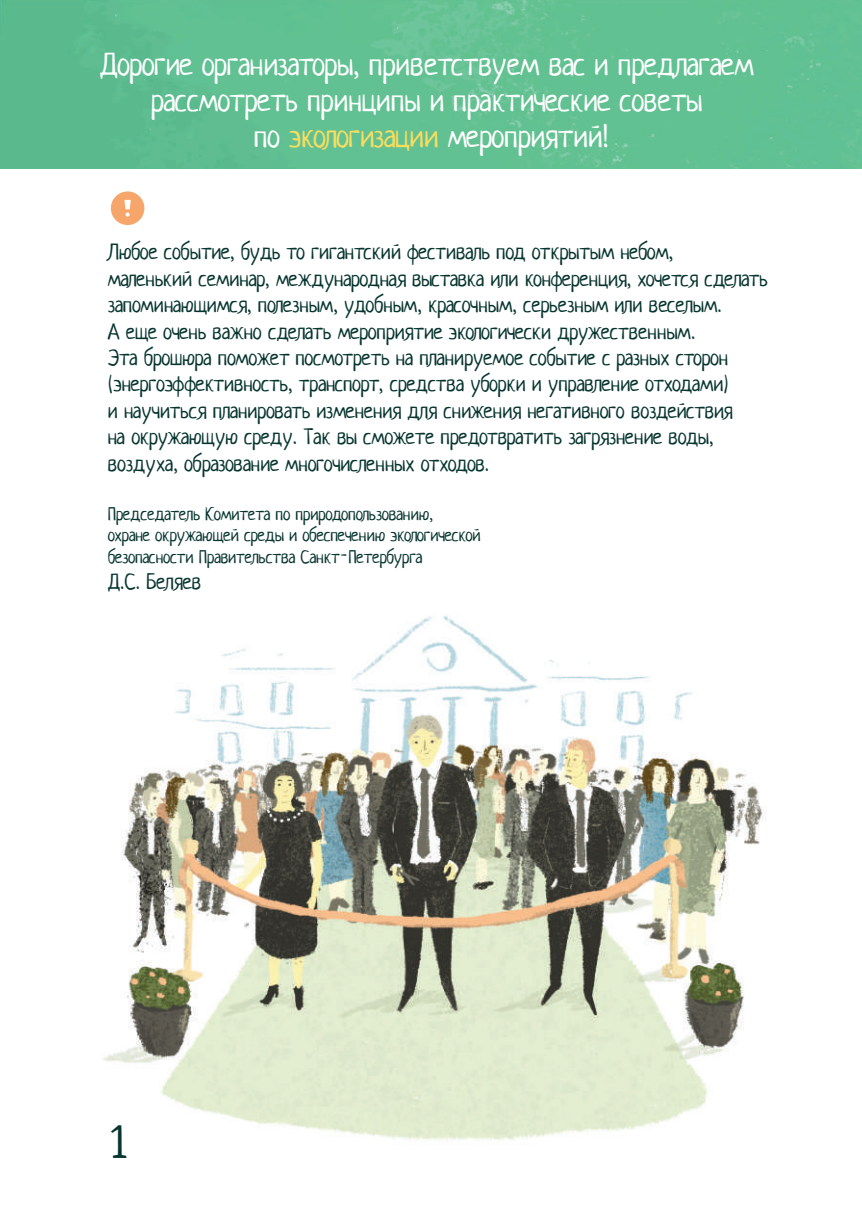
<style>
.page{position:relative;width:862px;height:1214px;background:#fff}
.page>*{position:absolute;margin:0;border:0;box-sizing:border-box;transform-origin:0 0}
.t1{font:44px "Neucha";color:#07352f}
.t2{font:32px/36px "Neucha";color:#fff;text-align:center}
.t3{font:22px/26.4px "Neucha";color:#07352f}
.t4{font:18px/21.6px "Neucha";color:#07352f}
.s1{color:#f8dd5f}
</style>
<div class="page">
<img style="left:103px;top:616px;width:660px;height:525px">
<div style="left:0;top:0;width:862px;height:168px;background:#62c192"></div>
<svg style="left:111px;top:191px;width:33px;height:34px"></svg>
<h2 class="t2" style="left:100px;top:46px;width:655px">Дорогие организаторы, приветствуем вас и предлагаем рассмотреть принципы и практические советы<br>по <span class="s1">экологизации</span> мероприятий!</h2>
<p class="t3" style="left:108px;top:239px;width:661px">Любое событие, будь то гигантский фестиваль под открытым небом,<br>маленький семинар, международная выставка или конференция, хочется сделать запоминающимся, полезным, удобным, красочным, серьезным или веселым.<br>А еще очень важно сделать мероприятие экологически дружественным.<br>Эта брошюра поможет посмотреть на планируемое событие с разных сторон (энергоэффективность, транспорт, средства уборки и управление отходами)<br>и научиться планировать изменения для снижения негативного воздействия<br>на окружающую среду. Так вы сможете предотвратить загрязнение воды, воздуха, образование многочисленных отходов.</p>
<p class="t4" style="left:108px;top:503px;width:374px">Председатель Комитета по природопользованию,<br>охране окружающей среды и обеспечению экологической безопасности Правительства Санкт-Петербурга</p>
<p class="t3" style="left:108px;top:569px;width:95px">Д.С. Беляев</p>
<h1 class="t1" style="left:110px;top:1116px;width:19px">1</h1>
</div>
